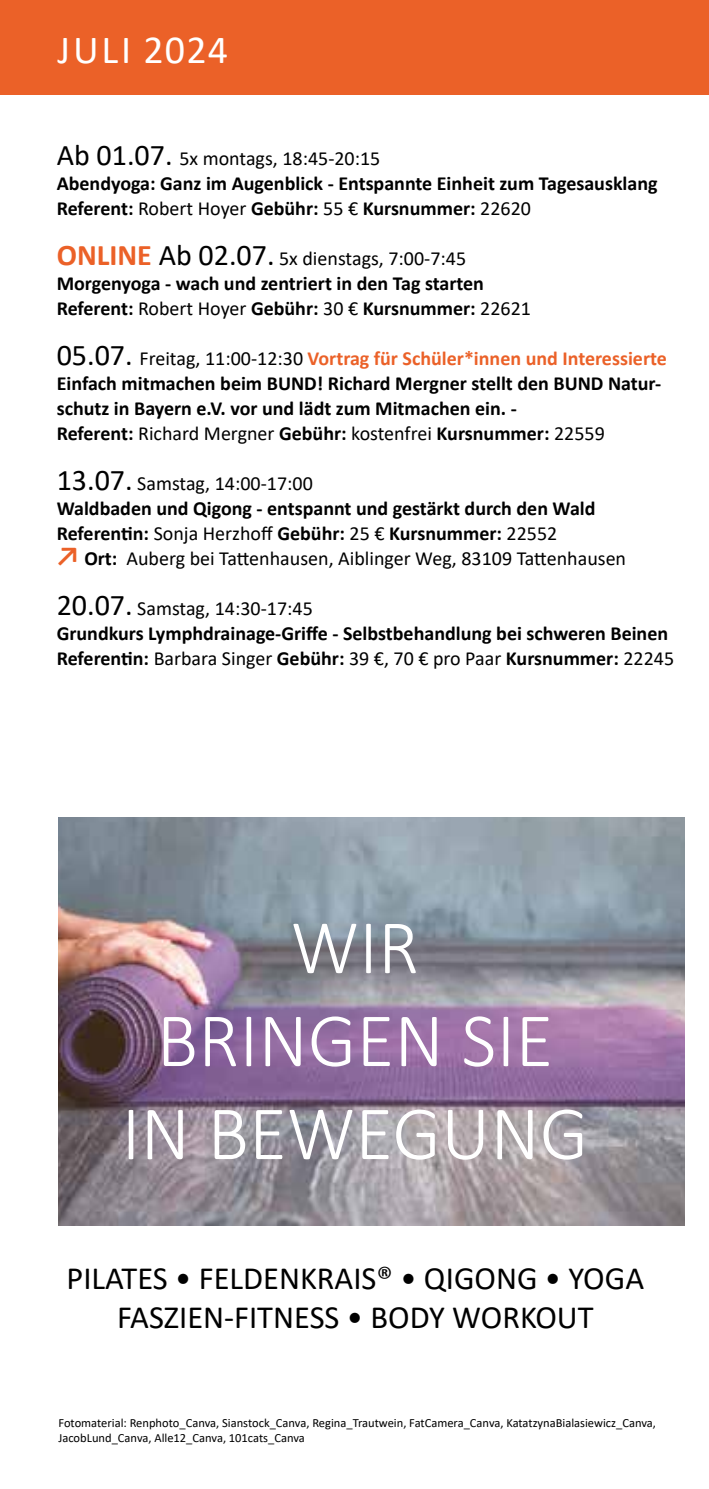
<style>
.page{position:relative;width:709px;height:1489px;background:#fff}
.page>*{position:absolute;margin:0;border:0;box-sizing:border-box;transform-origin:0 0}
.t1{font:300 77.5px/93px "Calibri";color:#fff;text-align:center}
.t2{font:40px "Calibri";letter-spacing:.05em;color:#fff}
.t3{font:32.5px/39px "Calibri";color:#000;text-align:center}
.t4{font:700 20px/25px "Calibri";color:#000}
.t5{font:20px/25px "Calibri";color:#000}
.t6{font:12.5px/15px "Calibri";color:#000}
.s1{font-weight:400;font-size:30px}
.s2{font-weight:400}
.s3{font-size:30px;color:#eb6128}
.s4{color:#eb6128}
.s5{font-size:30px}
.s6{font-weight:700}
.s7{font-weight:700;font-size:27.5px;color:#eb6128}
</style>
<div class="page">
<div style="left:0;top:0;width:709px;height:94px;background:#eb6128"></div>
<img style="left:58px;top:817px;width:626px;height:408px">
<h2 class="t2" style="left:57px;top:21px;width:172px">JULI 2024</h2>
<p class="t4" style="left:57px;top:146px;width:602px"><span class="s1">Ab 01.07.</span> <span class="s2">5x montags, 18:45-20:15<br></span>Abendyoga: Ganz im Augenblick - Entspannte Einheit zum Tagesausklang<br>Referent: <span class="s2">Robert Hoyer</span> Gebühr: <span class="s2">55 €</span> Kursnummer: <span class="s2">22620</span></p>
<p class="t4" style="left:57px;top:246px;width:476px"><span class="s3">ONLINE</span> <span class="s1">Ab 02.07.</span> <span class="s2">5x dienstags, 7:00-7:45<br></span>Morgenyoga - wach und zentriert in den Tag starten<br>Referent: <span class="s2">Robert Hoyer</span> Gebühr: <span class="s2">30 €</span> Kursnummer: <span class="s2">22621</span></p>
<p class="t4" style="left:57px;top:346px;width:611px"><span class="s1">05.07.</span> <span class="s2">Freitag, 11:00-12:30</span> <span class="s4">Vortrag für Schüler*innen und Interessierte </span>Einfach mitmachen beim BUND! Richard Mergner stellt den BUND Natur&shy;schutz in Bayern e.V. vor und lädt zum Mitmachen ein. -<br>Referent: <span class="s2">Richard Mergner</span> Gebühr: <span class="s2">kostenfrei</span> Kursnummer: <span class="s2">22559</span></p>
<p class="t5" style="left:57px;top:470px;width:571px"><span class="s5">13.07.</span> Samstag, 14:00-17:00<br><span class="s6">Waldbaden und Qigong - entspannt und gestärkt durch den Wald Referentin:</span> Sonja Herzhoff <span class="s6">Gebühr:</span> 25 € <span class="s6">Kursnummer:</span> 22552<br><span class="s7">↗</span> <span class="s6">Ort:</span> Auberg bei Tattenhausen, Aiblinger Weg, 83109 Tattenhausen</p>
<p class="t4" style="left:57px;top:596px;width:619px"><span class="s1">20.07.</span> <span class="s2">Samstag, 14:30-17:45<br></span>Grundkurs Lymphdrainage-Griffe - Selbstbehandlung bei schweren Beinen<br>Referentin: <span class="s2">Barbara Singer</span> Gebühr: <span class="s2">39 €, 70 € pro Paar</span> Kursnummer: <span class="s2">22245</span></p>
<h1 class="t1" style="left:122px;top:900px;width:468px">WIR<br>BRINGEN SIE<br>IN BEWEGUNG</h1>
<h3 class="t3" style="left:67px;top:1258px;width:579px">PILATES • FELDENKRAIS® • QIGONG • YOGA<br>FASZIEN-FITNESS • BODY WORKOUT</h3>
<p class="t6" style="left:58px;top:1414px;width:599px">Fotomaterial: Renphoto_Canva, Sianstock_Canva, Regina_Trautwein, FatCamera_Canva, KatatzynaBialasiewicz_Canva,<br>JacobLund_Canva, Alle12_Canva, 101cats_Canva</p>
</div>
